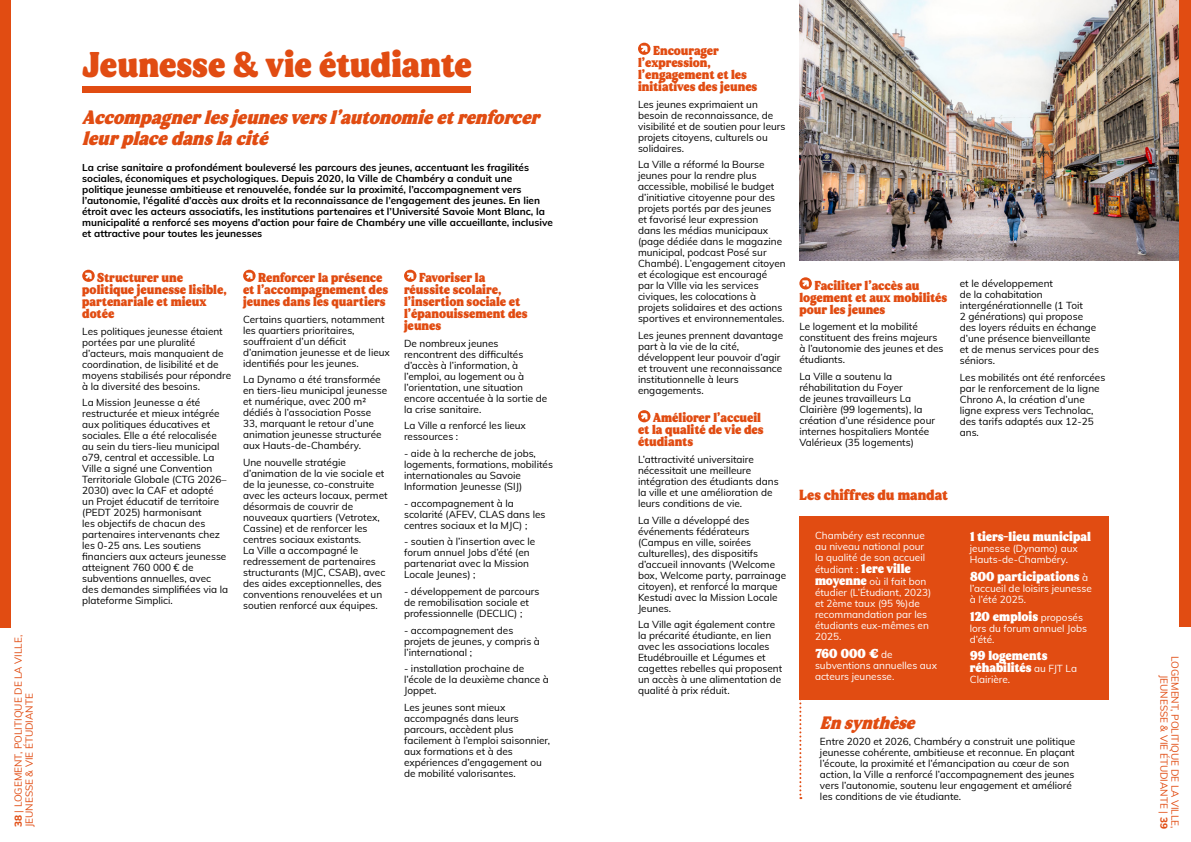
<style>
.page{position:relative;width:1191px;height:842px;background:#fff}
.page>*{position:absolute;margin:0;border:0;box-sizing:border-box;transform-origin:0 0}
.t1{font:35.8px "MADE Mountain";letter-spacing:-.005em;color:#e14c12}
.t2{font:italic 19.4px/20.7px "MADE Mountain";color:#e14c12}
.t3{font:italic 18px "MADE Mountain";color:#e14c12}
.t4{font:14.7px "MADE Mountain";letter-spacing:-.005em;color:#e14c12}
.t5{font:13px/12px "MADE Mountain";letter-spacing:-.005em;color:#e14c12}
.t6{font:13px/12px "MADE Mountain";letter-spacing:-.005em;color:#fff}
.t7{font:10px/11px "Muli";color:#000}
.t8{font:700 10px/11px "Muli";color:#000}
.t9{font:10px/11px "Muli";color:#fff}
.t10{font:10px/11px "Muli";color:#e14c12}
.s1{font-weight:800}
.s2{font-family:"MADE Mountain";font-size:13px}
.s3{font-family:"Muli";font-size:10px}
</style>
<div class="page">
<img style="left:799px;top:0;width:380px;height:260px">
<div style="left:82px;top:86px;width:389px;height:7px;background:#e14c12"></div>
<div style="left:799px;top:516px;width:309px;height:183px;background:#e14c12"></div>
<svg style="left:82px;top:270px;width:13px;height:12px"></svg>
<svg style="left:243px;top:270px;width:13px;height:12px"></svg>
<svg style="left:799px;top:699px;width:2px;height:100px"></svg>
<svg style="left:799px;top:277px;width:13px;height:12px"></svg>
<svg style="left:404px;top:270px;width:12px;height:12px"></svg>
<svg style="left:638px;top:43px;width:12px;height:12px"></svg>
<svg style="left:638px;top:410px;width:12px;height:12px"></svg>
<div style="left:0;top:0;width:11px;height:627px;background:#e14c12"></div>
<div style="left:1179px;top:0;width:12px;height:627px;background:#e14c12"></div>
<p class="t10" style="left:12px;top:827px;width:194px;rotate:-90deg"><span class="s1">38</span> | LOGEMENT, POLITIQUE DE LA VILLE,<br>JEUNESSE &amp; VIE ÉTUDIANTE</p>
<h1 class="t1" style="left:82px;top:40px;width:391px">Jeunesse &amp; vie étudiante</h1>
<h2 class="t2" style="left:82px;top:107px;width:465px">Accompagnerlesjeunesversl’autonomieetrenforcer leurplacedanslacité</h2>
<p class="t8" style="left:82px;top:161px;width:472px">La crise sanitaire a profondément bouleversé les parcours des jeunes, accentuant les fragilités sociales, économiques et psychologiques. Depuis 2020, la Ville de Chambéry a conduit une politique jeunesse ambitieuse et renouvelée, fondée sur la proximité, l’accompagnement vers l’autonomie, l’égalité d’accès aux droits et la reconnaissance de l’engagement des jeunes. En lien étroit avec les acteurs associatifs, les institutions partenaires et l’Université Savoie Mont Blanc, la municipalité a renforcé ses moyens d’action pour faire de Chambéry une ville accueillante, inclusive et attractive pour toutes les jeunesses</p>
<h3 class="t5" style="left:82px;top:271px;width:146px;text-indent:15px">Structurer une politique jeunesse lisible, partenariale et mieux dotée</h3>
<p class="t7" style="left:82px;top:325px;width:150px">Les politiques jeunesse étaient portées par une pluralité d’acteurs, mais manquaient de coordination, de lisibilité et de moyens stabilisés pour répondre à la diversité des besoins.</p>
<p class="t7" style="left:82px;top:397px;width:147px">La Mission Jeunesse a été restructurée et mieux intégrée aux politiques éducatives et sociales. Elle a été relocalisée au sein du tiers-lieu municipal o79, central et accessible. La<br>Ville a signé une Convention<br>Territoriale Globale (CTG 2026–<br>2030) avec la CAF et adopté<br>un Projet éducatif de territoire (PEDT 2025) harmonisant<br>les objectifs de chacun des partenaires intervenants chez les 0-25 ans. Les soutiens financiers aux acteurs jeunesse atteignent 760 000 € de subventions annuelles, avec des demandes simplifiées via la plateforme Simplici.</p>
<h3 class="t5" style="left:243px;top:271px;width:146px;text-indent:15px">Renforcer la présence et l’accompagnement des jeunes dans les quartiers</h3>
<p class="t7" style="left:243px;top:313px;width:148px">Certains quartiers, notamment les quartiers prioritaires, souffraient d’un déficit d’animation jeunesse et de lieux identifiés pour les jeunes.</p>
<p class="t7" style="left:243px;top:374px;width:145px">La Dynamo a été transformée en tiers-lieu municipal jeunesse et numérique, avec 200 m² dédiés à l’association Posse<br>33, marquant le retour d’une animation jeunesse structurée aux Hauts-de-Chambéry.</p>
<p class="t7" style="left:243px;top:456px;width:146px">Une nouvelle stratégie d’animation de la vie sociale et de la jeunesse, co-construite avec les acteurs locaux, permet désormais de couvrir de nouveaux quartiers (Vetrotex,<br>Cassine) et de renforcer les centres sociaux existants.<br>La Ville a accompagné le redressement de partenaires structurants (MJC, CSAB), avec des aides exceptionnelles, des conventions renouvelées et un soutien renforcé aux équipes.</p>
<h3 class="t5" style="left:404px;top:271px;width:125px;text-indent:15px">Favoriser la réussite scolaire, l’insertion sociale et l’épanouissement des jeunes</h3>
<p class="t7" style="left:404px;top:337px;width:145px">De nombreux jeunes rencontrent des difficultés d’accès à l’information, à l’emploi, au logement ou à l’orientation, une situation encore accentuée à la sortie de la crise sanitaire.</p>
<p class="t7" style="left:404px;top:420px;width:123px">La Ville a renforcé les lieux ressources :</p>
<p class="t7" style="left:404px;top:447px;width:150px">- aide à la recherche de jobs, logements, formations, mobilités internationales au Savoie<br>Information Jeunesse (SIJ)</p>
<p class="t7" style="left:404px;top:497px;width:143px">- accompagnement à la scolarité (AFEV, CLAS dans les centres sociaux et la MJC) ;</p>
<p class="t7" style="left:404px;top:536px;width:133px">- soutien à l’insertion avec le forum annuel Jobs d’été (en partenariat avec la Mission<br>Locale Jeunes) ;</p>
<p class="t7" style="left:404px;top:585px;width:137px">- développement de parcours de remobilisation sociale et professionnelle (DECLIC) ;</p>
<p class="t7" style="left:404px;top:624px;width:137px">- accompagnement des projets de jeunes, y compris à l’international ;</p>
<p class="t7" style="left:404px;top:663px;width:146px">- installation prochaine de l’école de la deuxième chance à<br>Joppet.</p>
<p class="t7" style="left:404px;top:701px;width:148px">Les jeunes sont mieux accompagnés dans leurs parcours, accèdent plus facilement à l’emploi saisonnier, aux formations et à des expériences d’engagement ou de mobilité valorisantes.</p>
<h3 class="t5" style="left:638px;top:44px;width:121px;text-indent:15px">Encourager l’expression, l’engagement et les initiatives des jeunes</h3>
<p class="t7" style="left:638px;top:98px;width:149px">Les jeunes exprimaient un besoin de reconnaissance, de visibilité et de soutien pour leurs projets citoyens, culturels ou solidaires.</p>
<p class="t7" style="left:638px;top:159px;width:149px">La Ville a réformé la Bourse jeunes pour la rendre plus accessible, mobilisé le budget d’initiative citoyenne pour des projets portés par des jeunes<br>et favorisé leur expression<br>dans les médias municipaux (page dédiée dans le magazine municipal, podcast Posé sur<br>Chambé). L’engagement citoyen et écologique est encouragé<br>par la VIlle via les services civiques, les colocations à projets solidaires et des actions sportives et environnementales.</p>
<p class="t7" style="left:638px;top:329px;width:147px">Les jeunes prennent davantage part à la vie de la cité, développent leur pouvoir d’agir et trouvent une reconnaissance institutionnelle à leurs engagements.</p>
<h3 class="t5" style="left:638px;top:412px;width:127px;text-indent:15px">Améliorer l’accueil et la qualité de vie des étudiants</h3>
<p class="t7" style="left:638px;top:453px;width:142px">L’attractivité universitaire nécessitait une meilleure intégration des étudiants dans la ville et une amélioration de leurs conditions de vie.</p>
<p class="t7" style="left:638px;top:514px;width:150px">La Ville a développé des événements fédérateurs (Campus en ville, soirées culturelles), des dispositifs d’accueil innovants (Welcome box, Welcome party, parrainage citoyen), et renforcé la marque<br>Kestudi avec la Mission Locale<br>Jeunes.</p>
<p class="t7" style="left:638px;top:619px;width:146px">La Ville agit également contre la précarité étudiante, en lien avec les associations locales<br>Etudébrouille et Légumes et cagettes rebelles qui proposent un accès à une alimentation de qualité à prix réduit.</p>
<h3 class="t5" style="left:799px;top:279px;width:149px;text-indent:15px">Faciliter l’accès au logement et aux mobilités pour les jeunes</h3>
<p class="t7" style="left:799px;top:321px;width:146px">Le logement et la mobilité constituent des freins majeurs à l’autonomie des jeunes et des étudiants.</p>
<p class="t7" style="left:799px;top:370px;width:137px">La Ville a soutenu la réhabilitation du Foyer<br>de jeunes travailleurs La<br>Clairière (99 logements), la création d’une résidence pour internes hospitaliers Montée<br>Valérieux (35 logements)</p>
<p class="t7" style="left:959px;top:278px;width:141px">et le développement<br>de la cohabitation intergénérationnelle (1 Toit<br>2 générations) qui propose des loyers réduits en échange d’une présence bienveillante et de menus services pour des séniors.</p>
<p class="t7" style="left:959px;top:371px;width:147px">Les mobilités ont été renforcées par le renforcement de la ligne<br>Chrono A, la création d’une ligne express vers Technolac, des tarifs adaptés aux 12-25 ans.</p>
<h3 class="t4" style="left:799px;top:485px;width:150px">Les chiffres du mandat</h3>
<p class="t9" style="left:815px;top:529px;width:112px;text-align:justify">Chambéry est reconnue au niveau national pour la qualité de son accueil</p>
<p class="t9" style="left:815px;top:563px;width:113px;line-height:12px">étudiant : <span class="s2">1ere ville moyenne</span> où il fait bon</p>
<p class="t9" style="left:815px;top:586px;width:118px">étudier (L’Étudiant, 2023) et 2ème taux (95 %)de recommandation par les étudiants eux-mêmes en<br>2025.</p>
<h3 class="t6" style="left:815px;top:647px;width:79px">760 000 € <span class="s3">de</span></h3>
<p class="t9" style="left:815px;top:659px;width:124px">subventions annuelles aux acteurs jeunesse.</p>
<h3 class="t6" style="left:969px;top:530px;width:123px">1 tiers-lieu municipal</h3>
<p class="t9" style="left:969px;top:543px;width:109px">jeunesse (Dynamo) aux<br>Hauts-de-Chambéry.</p>
<h3 class="t6" style="left:969px;top:570px;width:120px">800 participations <span class="s3">à</span></h3>
<p class="t9" style="left:969px;top:582px;width:124px">l’accueil de loisirs jeunesse à l’été 2025.</p>
<h3 class="t6" style="left:969px;top:610px;width:115px">120 emplois <span class="s3">proposés</span></h3>
<p class="t9" style="left:969px;top:622px;width:119px">lors du forum annuel Jobs d’été.</p>
<h3 class="t6" style="left:969px;top:649px;width:109px">99 logements réhabilités <span class="s3">au FJT La</span></h3>
<p class="t9" style="left:969px;top:674px;width:42px">Clairière.</p>
<h3 class="t3" style="left:820px;top:710px;width:102px">Ensy nthèse</h3>
<p class="t7" style="left:820px;top:736px;width:257px">Entre 2020 et 2026, Chambéry a construit une politique jeunesse cohérente, ambitieuse et reconnue. En plaçant l’écoute, la proximité et l’émancipation au cœur de son action, la Ville a renforcé l’accompagnement des jeunes vers l’autonomie, soutenu leur engagement et amélioré les conditions de vie étudiante.</p>
<p class="t10" style="left:1181px;top:656px;width:174px;text-align:right;rotate:90deg">LOGEMENT, POLITIQUE DE LA VILLE,<br>JEUNESSE &amp; VIE ÉTUDIANTE | <span class="s1">39</span></p>
</div>
